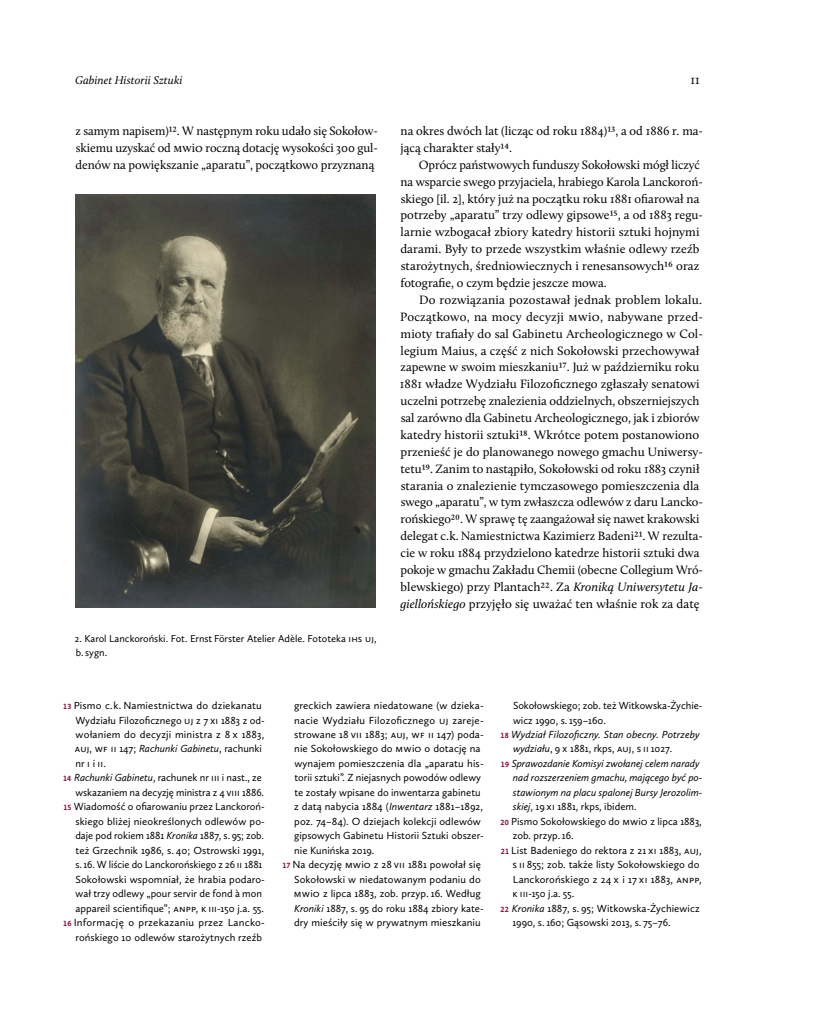
<style>
.page{position:relative;width:815px;height:1028px;background:#fff}
.page>*{position:absolute;margin:0;border:0;box-sizing:border-box;transform-origin:0 0}
.t1{font:13.12px "Calluna";color:#000}
.t2{font:12.5px/16.9px "Calluna";color:#000}
.t3{font:italic 11.62px "Calluna";letter-spacing:.005em;color:#000}
.t4{font:10.62px "Calluna Sans";color:#000}
.t5{font:italic 10.62px "Calluna Sans";color:#000}
.t6{font:10.62px "Calluna Sans";letter-spacing:.02em;color:#000}
.t7{font:10.38px/14.5px "Calluna Sans";color:#000}
.s1{font-style:italic}
.s2{font-weight:700;font-size:7.75px;color:#920232}
.s3{font-weight:700;font-style:normal;font-size:7.75px;color:#920232}
</style>
<div class="page">
<img style="left:75px;top:194px;width:300px;height:413px">
<p class="t3" style="left:75px;top:73px;width:109px">Gabinet Historii Sztuki</p>
<p class="t1" style="left:690px;top:72px;width:11px">11</p>
<p class="t2" style="left:75px;top:122px;width:304px;text-align:justify">z samym napisem)12. W następnym roku udało się Sokołow&shy;skiemu uzyskać od MWiO roczną dotację wysokości 300 gul&shy;denów na powiększanie „aparatu”, początkowo przyznaną</p>
<p class="t2" style="left:400px;top:122px;width:304px">na okres dwóch lat (licząc od roku 1884)13, a od 1886 r. ma&shy;jącą charakter stały14.</p>
<p class="t2" style="left:400px;top:156px;width:304px;text-indent:18px">Oprócz państwowych funduszy Sokołowski mógł liczyć na wsparcie swego przyjaciela, hrabiego Karola Lanckoroń&shy;skiego [il. 2], który już na początku roku 1881 ofiarował na potrzeby „aparatu” trzy odlewy gipsowe15, a od 1883 regu&shy;larnie wzbogacał zbiory katedry historii sztuki hojnymi darami. Były to przede wszystkim właśnie odlewy rzeźb starożytnych, średniowiecznych i renesansowych16 oraz fotografie, o czym będzie jeszcze mowa.</p>
<p class="t2" style="left:400px;top:291px;width:305px;text-indent:19px">Do rozwiązania pozostawał jednak problem lokalu.<br>Początkowo, na mocy decyzji MWiO, nabywane przed&shy;mioty trafiały do sal Gabinetu Archeologicznego w Col&shy;legium Maius, a część z nich Sokołowski przechowywał zapewne w swoim mieszkaniu17. Już w październiku roku 1881 władze Wydziału Filozoficznego zgłaszały senatowi uczelni potrzebę znalezienia oddzielnych, obszerniejszych sal zarówno dla Gabinetu Archeologicznego, jak i zbiorów katedry historii sztuki18. Wkrótce potem postanowiono przenieść je do planowanego nowego gmachu Uniwersy&shy;tetu19. Zanim to nastąpiło, Sokołowski od roku 1883 czynił starania o znalezienie tymczasowego pomieszczenia dla swego „aparatu”, w tym zwłaszcza odlewów z daru Lancko&shy;rońskiego20. W sprawę tę zaangażował się nawet krakowski delegat c.k. Namiestnictwa Kazimierz Badeni21. W rezulta&shy;cie w roku 1884 przydzielono katedrze historii sztuki dwa pokoje w gmachu Zakładu Chemii (obecne Collegium Wró&shy;blewskiego) przy Plantach22. Za <span class="s1">Kroniką Uniwersytetu Ja&shy;giellońskiego</span> przyjęło się uważać ten właśnie rok za datę</p>
<p class="t7" style="left:75px;top:630px;width:303px">2. Karol Lanckoroński. Fot. Ernst Förster Atelier Adèle. Fototeka I HS UJ , b. sygn.</p>
<p class="t4" style="left:63px;top:699px;width:200px"><span class="s2">13</span> Pismo c.k. Namiestnictwa do dziekanatu</p>
<p class="t4" style="left:75px;top:713px;width:191px">Wydziału Filozoficznego UJ z 7 XI 1883 z od-</p>
<p class="t4" style="left:76px;top:728px;width:190px">wołaniem do decyzji ministra z 8 X 1883,</p>
<p class="t4" style="left:75px;top:742px;width:189px">AUJ , WF II 147; <span class="s1">Rachunki Gabinetu</span>, rachunki</p>
<p class="t4" style="left:76px;top:757px;width:32px">nr I i II.</p>
<p class="t4" style="left:63px;top:771px;width:200px"><span class="s2">14</span> <span class="s1">Rachunki Gabinetu</span>, rachunek nr III i nast., ze</p>
<p class="t4" style="left:76px;top:786px;width:190px">wskazaniem na decyzję ministra z 4 VIII 1886.</p>
<p class="t4" style="left:63px;top:800px;width:203px"><span class="s2">15</span> Wiadomość o ofiarowaniu przez Lanckoroń-</p>
<p class="t4" style="left:75px;top:814px;width:191px">skiego bliżej nieokreślonych odlewów po-</p>
<p class="t4" style="left:75px;top:829px;width:190px">daje pod rokiem 1881 <span class="s1">Kronika</span> 1887, s. 95; zob.</p>
<p class="t4" style="left:76px;top:843px;width:190px">też Grzechnik 1986, s. 40; Ostrowski 1991,</p>
<p class="t4" style="left:75px;top:858px;width:188px">s. 16. W liście do Lanckorońskiego z 26 II 1881</p>
<p class="t4" style="left:75px;top:872px;width:191px">Sokołowski wspomniał, że hrabia podaro-</p>
<p class="t4" style="left:76px;top:887px;width:188px">wał trzy odlewy „pour servir de fond à mon</p>
<p class="t4" style="left:75px;top:901px;width:190px">appareil scientifique”; AN PP, K III -150 j.a. 55.</p>
<p class="t6" style="left:63px;top:916px;width:203px"><span class="s2">16</span> Informację o przekazaniu przez Lancko-</p>
<p class="t4" style="left:76px;top:930px;width:188px">rońskiego 10 odlewów starożytnych rzeźb</p>
<p class="t4" style="left:294px;top:699px;width:191px">greckich zawiera niedatowane (w dzieka-</p>
<p class="t4" style="left:294px;top:713px;width:191px">nacie Wydziału Filozoficznego UJ zareje-</p>
<p class="t4" style="left:294px;top:728px;width:191px">strowane 18 VII 1883; AUJ , WF II 147) poda-</p>
<p class="t4" style="left:294px;top:742px;width:188px">nie Sokołowskiego do MWiO o dotację na</p>
<p class="t4" style="left:294px;top:757px;width:191px">wynajem pomieszczenia dla „aparatu his-</p>
<p class="t4" style="left:294px;top:771px;width:188px">torii sztuki”. Z niejasnych powodów odlewy</p>
<p class="t4" style="left:294px;top:786px;width:188px">te zostały wpisane do inwentarza gabinetu</p>
<p class="t4" style="left:294px;top:800px;width:190px">z datą nabycia 1884 (<span class="s1">Inwentarz</span> 1881–1892,</p>
<p class="t4" style="left:294px;top:814px;width:188px">poz. 74–84). O dziejach kolekcji odlewów</p>
<p class="t4" style="left:294px;top:829px;width:191px">gipsowych Gabinetu Historii Sztuki obszer-</p>
<p class="t4" style="left:294px;top:843px;width:81px">nie Kunińska 2019.</p>
<p class="t4" style="left:282px;top:858px;width:200px"><span class="s2">17</span> Na decyzję MWiO z 28 VII 1881 powołał się</p>
<p class="t4" style="left:294px;top:872px;width:188px">Sokołowski w niedatowanym podaniu do</p>
<p class="t4" style="left:294px;top:887px;width:188px">MWiO z lipca 1883, zob. przyp. 16. Według</p>
<p class="t4" style="left:294px;top:901px;width:191px"><span class="s1">Kroniki</span> 1887, s. 95 do roku 1884 zbiory kate-</p>
<p class="t4" style="left:294px;top:916px;width:188px">dry mieściły się w prywatnym mieszkaniu</p>
<p class="t4" style="left:513px;top:699px;width:191px">Sokołowskiego; zob. też Witkowska-Żychie-</p>
<p class="t4" style="left:513px;top:713px;width:94px">wicz 1990, s. 159–160.</p>
<p class="t5" style="left:501px;top:728px;width:201px"><span class="s3">18</span> Wydział Filozoficzny. Stan obecny. Potrzeby</p>
<p class="t4" style="left:513px;top:742px;width:161px"><span class="s1">wydziału</span>, 9 X 1881, rkps, AUJ , S II 1027.</p>
<p class="t5" style="left:501px;top:757px;width:200px"><span class="s3">19</span> Sprawozdanie Komisyi zwołanej celem narady</p>
<p class="t5" style="left:513px;top:771px;width:191px">nad rozszerzeniem gmachu, mającego być po-</p>
<p class="t5" style="left:513px;top:786px;width:191px">stawionym na placu spalonej Bursy Jerozolim-</p>
<p class="t4" style="left:513px;top:800px;width:125px"><span class="s1">skiej</span>, 19 XI 1881, rkps, ibidem.</p>
<p class="t4" style="left:501px;top:814px;width:203px"><span class="s2">20</span> Pismo Sokołowskiego do MWiO z lipca 1883,</p>
<p class="t4" style="left:513px;top:829px;width:62px">zob. przyp. 16.</p>
<p class="t4" style="left:501px;top:843px;width:202px"><span class="s2">21</span> List Badeniego do rektora z 21 XI 1883, AUJ ,</p>
<p class="t4" style="left:512px;top:858px;width:189px">S II 855; zob. także listy Sokołowskiego do</p>
<p class="t4" style="left:513px;top:872px;width:190px">Lanckorońskiego z 24 X i 17 XI 1883, AN PP,</p>
<p class="t4" style="left:513px;top:887px;width:63px">K III -150 j.a. 55.</p>
<p class="t4" style="left:500px;top:901px;width:201px"><span class="s2">22</span> <span class="s1">Kronika</span> 1887, s. 95; Witkowska-Żychiewicz</p>
<p class="t4" style="left:513px;top:916px;width:160px">1990, s. 160; Gąsowski 2013, s. 75–76.</p>
</div>
